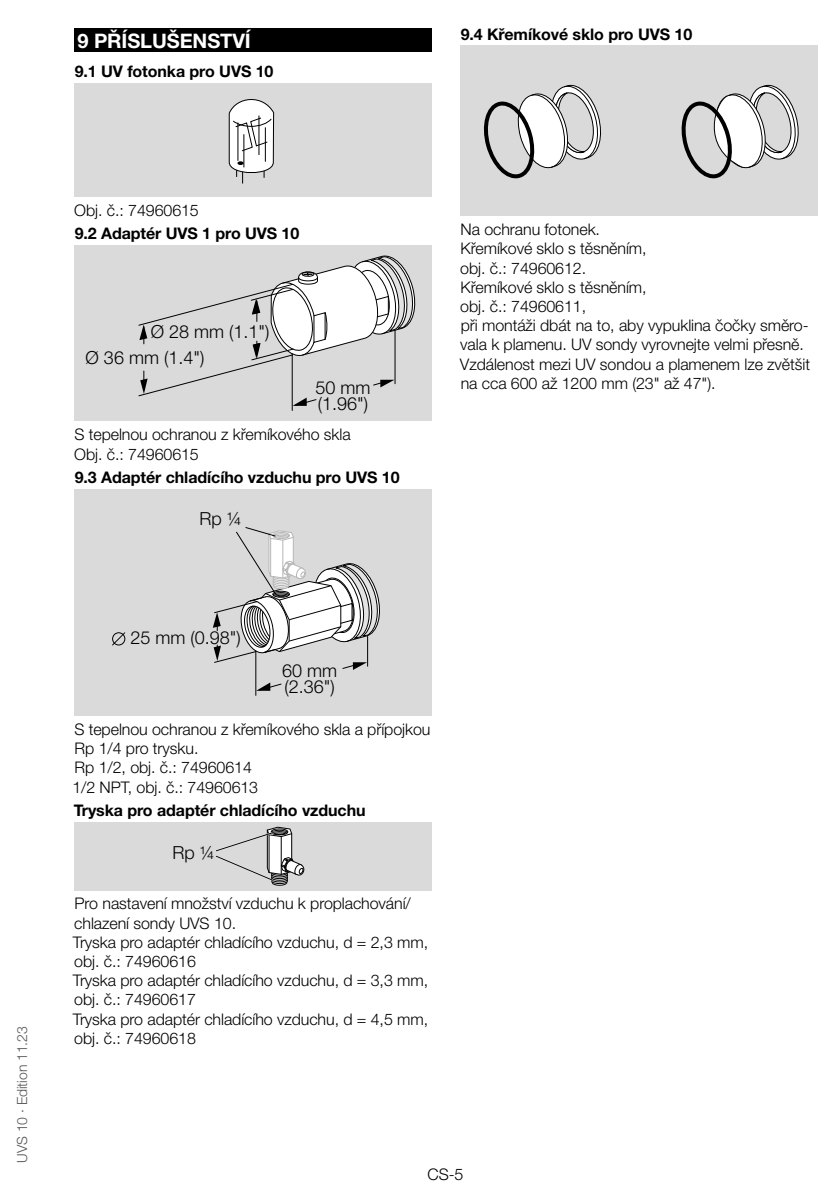
<style>
.page{position:relative;width:840px;height:1191px;background:#fff}
.page>*{position:absolute;margin:0;border:0;box-sizing:border-box;transform-origin:0 0}
.t1{font:700 20px "Helvetica Neue LT Pro";letter-spacing:-.005em;color:#fff}
.t2{font:300 18px/16px "Helvetica Neue LT Pro";color:#000}
.t3{font:300 16px/19.2px "Helvetica Neue LT Pro";letter-spacing:-.005em;color:#000}
.t4{font:700 16px "Helvetica Neue LT Pro";letter-spacing:-.005em;color:#000}
.t5{font:300 14px "Helvetica Neue LT Pro";letter-spacing:-.005em;color:#575756}
</style>
<div class="page">
<div style="left:74px;top:28px;width:357px;height:24px;background:#000"></div>
<div style="left:74px;top:83px;width:357px;height:114px;background:#dadada"></div>
<svg style="left:228px;top:99px;width:47px;height:84px"></svg>
<div style="left:74px;top:245px;width:357px;height:176px;background:#dadada"></div>
<hr style="left:292px;top:354px;width:1px;height:56px;background:#000">
<svg style="left:138px;top:255px;width:278px;height:151px"></svg>
<div style="left:74px;top:489px;width:357px;height:226px;background:#dadada"></div>
<svg style="left:256px;top:682px;width:26px;height:9px"></svg>
<hr style="left:255px;top:651px;width:1px;height:44px;background:#000">
<svg style="left:213px;top:527px;width:167px;height:143px"></svg>
<svg style="left:112px;top:632px;width:13px;height:13px"></svg>
<div style="left:74px;top:822px;width:357px;height:68px;background:#dadada"></div>
<svg style="left:216px;top:826px;width:88px;height:60px"></svg>
<div style="left:459px;top:46px;width:357px;height:170px;background:#dadada"></div>
<svg style="left:483px;top:84px;width:118px;height:95px"></svg>
<svg style="left:681px;top:84px;width:118px;height:95px"></svg>
<p class="t1" style="left:77px;top:28px;width:175px">9 PŘÍSLUŠENSTVÍ</p>
<p class="t4" style="left:75px;top:62px;width:200px">9.1 UV fotonka pro UVS 10</p>
<p class="t4" style="left:460px;top:24px;width:233px">9.4 Křemíkové sklo pro UVS 10</p>
<p class="t5" style="left:13px;top:1162px;width:138px;rotate:-90deg">UVS 10 · Edition 11.23</p>
<p class="t3" style="left:74px;top:200px;width:126px">Obj. č.: 74960615</p>
<p class="t4" style="left:75px;top:224px;width:226px">9.2 Adaptér UVS 1 pro UVS 10</p>
<p class="t2" style="left:86px;top:318px;width:185px;line-height:26px;text-indent:65px">Ø 28 mm (1.1")<br>Ø 36 mm (1.4")</p>
<p class="t2" style="left:315px;top:379px;width:57px">50 mm (1.96")</p>
<p class="t3" style="left:74px;top:425px;width:278px">S tepelnou ochranou z křemíkového skla<br>Obj. č.: 74960615</p>
<p class="t4" style="left:75px;top:467px;width:326px">9.3 Adaptér chladícího vzduchu pro UVS 10</p>
<p class="t2" style="left:199px;top:510px;width:44px">Rp ¼</p>
<p class="t3" style="left:459px;top:219px;width:351px">Na ochranu fotonek.<br>Křemíkové sklo s těsněním,<br>obj. č.: 74960612.<br>Křemíkové sklo s těsněním,<br>obj. č.: 74960611,<br>při montáži dbát na to, aby vypuklina čočky směro&shy;vala k plamenu. UV sondy vyrovnejte velmi přesně.<br>Vzdálenost mezi UV sondou a plamenem lze zvětšit na cca 600 až 1200 mm (23" až 47").</p>
<p class="t2" style="left:130px;top:629px;width:112px">25 mm (0.98")</p>
<p class="t2" style="left:282px;top:662px;width:57px">60 mm (2.36")</p>
<p class="t3" style="left:72px;top:719px;width:359px">S tepelnou ochranou z křemíkového skla a přípojkou<br>Rp 1/4 pro trysku.<br>Rp 1/2, obj. č.: 74960614<br>1/2 NPT, obj. č.: 74960613</p>
<p class="t4" style="left:74px;top:800px;width:293px">Tryska pro adaptér chladícího vzduchu</p>
<p class="t2" style="left:172px;top:844px;width:44px">Rp ¼</p>
<p class="t3" style="left:73px;top:893px;width:357px">Pro nastavení množství vzduchu k proplachování/ chlazení sondy UVS 10.<br>Tryska pro adaptér chladícího vzduchu, d = 2,3 mm, obj. č.: 74960616<br>Tryska pro adaptér chladícího vzduchu, d = 3,3 mm, obj. č.: 74960617<br>Tryska pro adaptér chladícího vzduchu, d = 4,5 mm, obj. č.: 74960618</p>
<p class="t3" style="left:427px;top:1164px;width:37px">CS-5</p>
</div>
